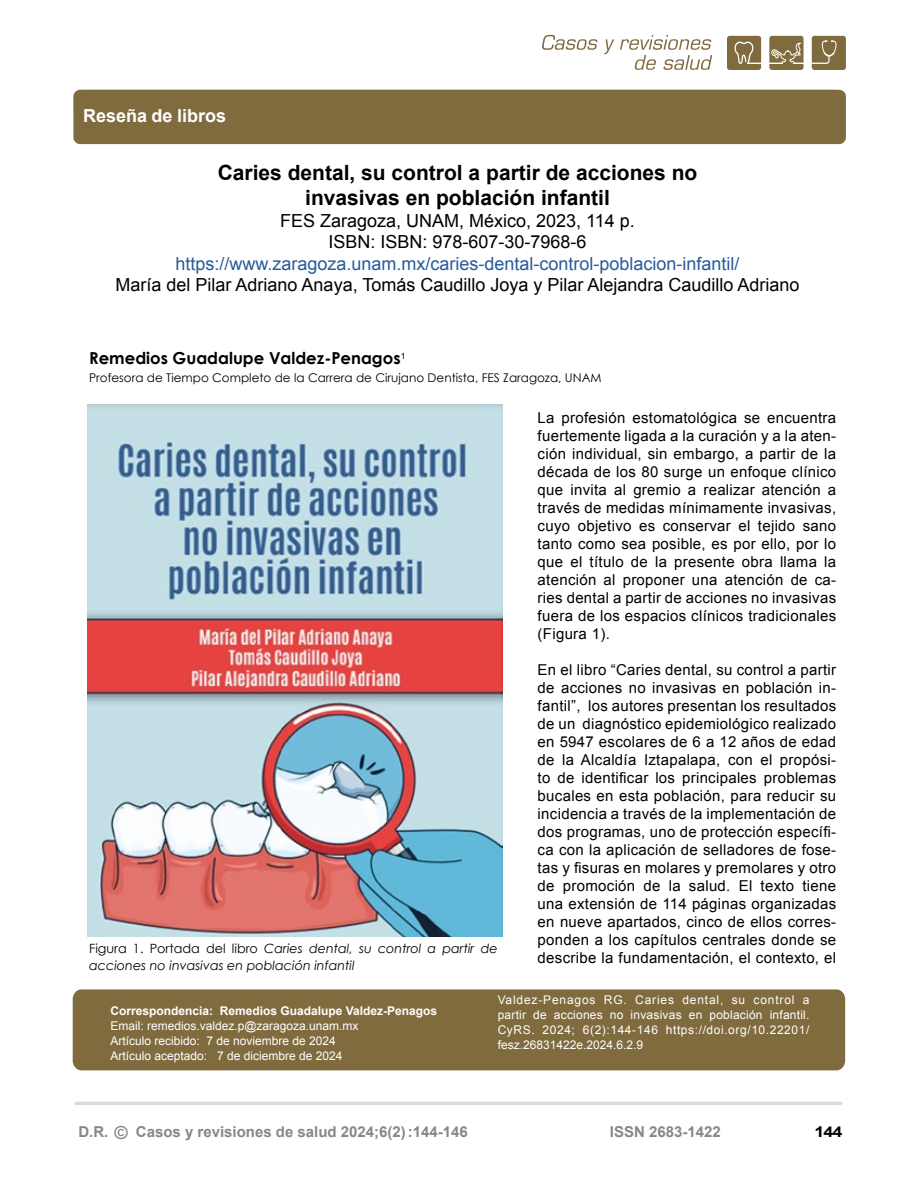
<style>
.page{position:relative;width:918px;height:1188px;background:#fff}
.page>*{position:absolute;margin:0;border:0;box-sizing:border-box;transform-origin:0 0}
.t1{font:700 21px/25.2px "Arial";color:#000;text-align:center}
.t2{font:18px/21.6px "Arial";color:#000;text-align:center}
.t3{font:18px "Arial";color:#275b9b}
.t4{font:700 18px "Arial";color:#fff}
.t5{font:700 18px "Arial";color:#878787}
.t6{font:700 16.5px "Century Gothic";color:#000}
.t7{font:15px/18px "Arial";letter-spacing:.02em;color:#000;text-align:justify}
.t8{font:700 15px "Arial";color:#878787}
.t9{font:700 15px "Arial";color:#000;scale:1.2 1}
.t10{font:italic 12.75px/16.5px "Century Gothic";color:#000}
.t11{font:12px/15px "Arial";color:#fff}
.t12{font:12px "Century Gothic";color:#000}
.t13{font:700 12px "Arial";color:#fff}
.s1{font-style:normal}
</style>
<div class="page">
<div style="left:73px;top:89px;width:769px;height:30px;background:#d1cdc6;border-radius:9px"></div>
<div style="left:73px;top:90px;width:773px;height:54px;background:#806b3f;border-radius:7px"></div>
<svg style="left:542px;top:35px;width:56px;height:15px"></svg>
<svg style="left:604px;top:39px;width:10px;height:15px"></svg>
<svg style="left:620px;top:35px;width:92px;height:35px"></svg>
<svg style="left:812px;top:36px;width:34px;height:34px"></svg>
<svg style="left:769px;top:36px;width:35px;height:34px"></svg>
<svg style="left:727px;top:36px;width:34px;height:34px"></svg>
<div style="left:73px;top:989px;width:772px;height:81px;background:#806b3f"></div>
<hr style="left:74px;top:1102px;width:768px;height:3px;background:#dadada;border-radius:2px">
<img style="left:88px;top:404px;width:414px;height:533px">
<p class="t4" style="left:83px;top:104px;width:144px">Reseña de libros</p>
<h1 class="t1" style="left:218px;top:161px;width:481px">Caries dental, su control a partir de acciones no invasivas en población infantil</h1>
<p class="t2" style="left:280px;top:210px;width:356px">FES Zaragoza, UNAM, México, 2023, 114 p.<br>ISBN: ISBN: 978-607-30-7968-6</p>
<p class="t3" style="left:175px;top:252px;width:566px">https://www.zaragoza.unam.mx/caries-dental-control-poblacion-infantil/</p>
<p class="t2" style="left:116px;top:275px;width:686px">María del Pilar Adriano Anaya, Tomás Caudillo Joya y Pilar Alejandra Caudillo Adriano</p>
<p class="t6" style="left:89px;top:347px;width:318px">Remedios Guadalupe Valdez-Penagos<sup>1</sup></p>
<p class="t12" style="left:89px;top:369px;width:514px">Profesora de Tiempo Completo de la Carrera de Cirujano Dentista, FES Zaragoza, UNAM</p>
<p class="t10" style="left:89px;top:940px;width:410px"><span class="s1">Figura 1. Portada del libro</span> Caries dental, su control a partir de acciones no invasivas en población infantil</p>
<p class="t7" style="left:538px;top:409px;width:300px">La profesión estomatológica se encuentra fuertemente ligada a la curación y a la aten&shy;ción individual, sin embargo, a partir de la década de los 80 surge un enfoque clínico que invita al gremio a realizar atención a través de medidas mínimamente invasivas, cuyo objetivo es conservar el tejido sano tanto como sea posible, es por ello, por lo que el título de la presente obra llama la atención al proponer una atención de ca&shy;ries dental a partir de acciones no invasivas fuera de los espacios clínicos tradicionales (Figura 1).</p>
<p class="t7" style="left:538px;top:661px;width:300px">En el libro “Caries dental, su control a partir de acciones no invasivas en población in&shy;fantil”, los autores presentan los resultados de un diagnóstico epidemiológico realizado en 5947 escolares de 6 a 12 años de edad de la Alcaldía Iztapalapa, con el propósi&shy;to de identificar los principales problemas bucales en esta población, para reducir su incidencia a través de la implementación de dos programas, uno de protección específi&shy;ca con la aplicación de selladores de fose&shy;tas y fisuras en molares y premolares y otro de promoción de la salud. El texto tiene una extensión de 114 páginas organizadas en nueve apartados, cinco de ellos corres&shy;ponden a los capítulos centrales donde se describe la fundamentación, el contexto, el</p>
<p class="t13" style="left:110px;top:1002px;width:328px">Correspondencia: Remedios Guadalupe Valdez-Penagos</p>
<p class="t11" style="left:110px;top:1018px;width:250px">Email: remedios.valdez.p@zaragoza.unam.mx<br>Artículo recibido: 7 de noviembre de 2024<br>Artículo aceptado: 7 de diciembre de 2024</p>
<p class="t11" style="left:498px;top:992px;width:313px;text-align:justify">Valdez-Penagos RG. Caries dental, su control a partir de acciones no invasivas en población infantil.<br>CyRS. 2024; 6(2):144-146 https://doi.org/10.22201/ fesz.26831422e.2024.6.2.9</p>
<p class="t8" style="left:78px;top:1122px;width:31px">D.R.</p>
<p class="t8" style="left:610px;top:1122px;width:112px">ISSN 2683-1422</p>
<p class="t5" style="left:115px;top:1121px;width:15px">©</p>
<p class="t8" style="left:136px;top:1122px;width:334px">Casos y revisiones de salud 2024;6(2) :144-146</p>
<p class="t9" style="left:814px;top:1122px;width:25px">144</p>
</div>
